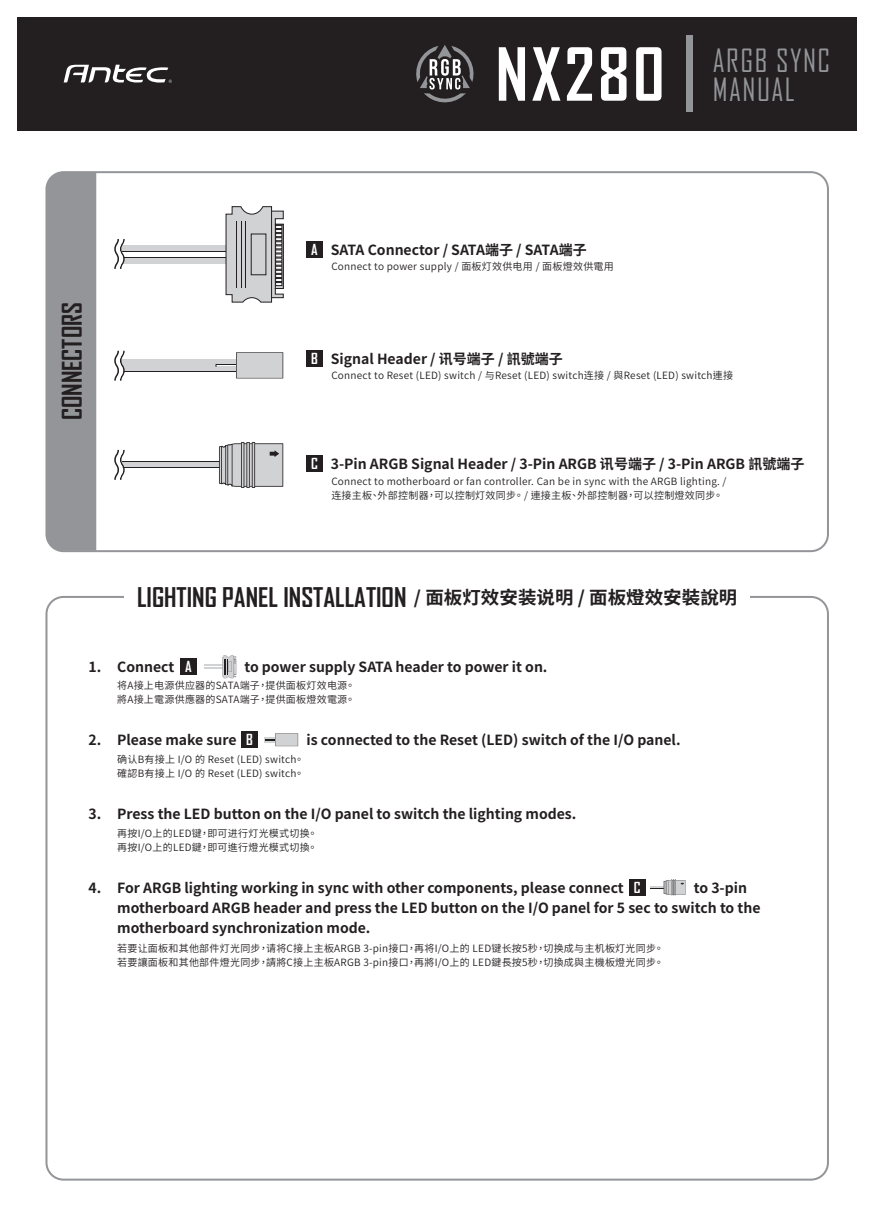
<style>
.page{position:relative;width:874px;height:1225px;background:#fff}
.page>*{position:absolute;margin:0;border:0;box-sizing:border-box;transform-origin:0 0}
.t1{font:700 70px "Agency FB";letter-spacing:.05em;color:#fff}
.t2{font:30.8px/29.2px "Agency FB";letter-spacing:.05em;color:#939598}
.t3{font:700 26px "Agency FB";color:#231f20}
.t4{font:700 14.6px "Agency FB";color:#fff}
.t5{font:700 14px/20px "Noto Sans CJ Ktc";color:#231f20}
.t6{font:600 10px/14px "Noto Sans CJ Ktc";letter-spacing:.025em;color:#231f20}
.s1{font-family:"Agency FB";font-size:14.6px;color:#fff}
.s2{font-family:"Noto Sans CJ Ktc";font-size:18px}
</style>
<div class="page">
<div style="left:17px;top:17px;width:839px;height:113px;background:#231f20"></div>
<div style="left:45px;top:171px;width:783px;height:381px;border:2px solid #939598;border-radius:17px"></div>
<div style="left:47px;top:172px;width:49px;height:379px;background:#939598"></div>
<div style="left:122px;top:359px;width:130px;height:5px;background:#d1d2d4"></div>
<div style="left:122px;top:366px;width:130px;height:5px;background:#d1d2d4"></div>
<div style="left:122px;top:361px;width:94px;height:9px;background:#d1d2d4"></div>
<svg style="left:236px;top:352px;width:47px;height:26px"></svg>
<div style="left:122px;top:462px;width:124px;height:6px;background:#231f20"></div>
<div style="left:122px;top:462px;width:124px;height:5px;background:#d1d2d4"></div>
<hr style="left:241px;top:442px;width:3px;height:46px;background:#231f20">
<svg style="left:219px;top:443px;width:64px;height:44px;background:#b5b5b7"></svg>
<hr style="left:246px;top:442px;width:3px;height:46px;background:#231f20">
<hr style="left:252px;top:442px;width:3px;height:46px;background:#231f20">
<div style="left:122px;top:245px;width:110px;height:6px;background:#d1d2d4"></div>
<svg style="left:125px;top:257px;width:100px;height:7px"></svg>
<div style="left:122px;top:258px;width:110px;height:5px;background:#d1d2d4"></div>
<svg style="left:225px;top:206px;width:59px;height:97px;background:#bbbbbc"></svg>
<hr style="left:236px;top:221px;width:1px;height:67px;background:#231f20">
<hr style="left:240px;top:221px;width:1px;height:67px;background:#231f20">
<hr style="left:245px;top:221px;width:1px;height:67px;background:#231f20">
<div style="left:251px;top:234px;width:15px;height:41px;border:1px solid #231f20"></div>
<div style="left:306px;top:241px;width:16px;height:16px;background:#231f20"></div>
<div style="left:306px;top:350px;width:16px;height:16px;background:#231f20"></div>
<div style="left:306px;top:456px;width:16px;height:16px;background:#231f20"></div>
<svg style="left:114px;top:239px;width:11px;height:30px"></svg>
<svg style="left:114px;top:351px;width:11px;height:30px"></svg>
<svg style="left:114px;top:450px;width:11px;height:30px"></svg>
<svg style="left:416px;top:45px;width:58px;height:58px"></svg>
<div style="left:686px;top:36px;width:6px;height:76px;background:#939598"></div>
<svg style="left:64px;top:65px;width:108px;height:18px"></svg>
<div style="left:180px;top:658px;width:16px;height:16px;background:#231f20"></div>
<hr style="left:204px;top:664px;width:20px;height:2px;background:#d1d2d4">
<hr style="left:204px;top:667px;width:20px;height:2px;background:#d1d2d4">
<svg style="left:222px;top:655px;width:14px;height:23px"></svg>
<svg style="left:228px;top:661px;width:4px;height:10px"></svg>
<svg style="left:264px;top:733px;width:34px;height:13px"></svg>
<hr style="left:650px;top:886px;width:22px;height:2px;background:#d1d2d4">
<svg style="left:663px;top:879px;width:22px;height:16px"></svg>
<div style="left:241px;top:731px;width:16px;height:17px;background:#231f20"></div>
<div style="left:628px;top:879px;width:17px;height:17px;background:#231f20"></div>
<h1 class="t1" style="left:495px;top:35px;width:170px">NX280</h1>
<h2 class="t2" style="left:712px;top:46px;width:119px">ARGB SYNC<br>MANUAL</h2>
<h3 class="t3" style="left:57px;top:420px;width:120px;rotate:-90deg">CONNECTORS</h3>
<h3 class="t5" style="left:311px;top:240px;width:277px"><span class="s1">A</span> SATA Connector / SATA端子 / SATA端子</h3>
<p class="t6" style="left:331px;top:260px;width:284px">Connect to power supply / 面板灯效供电用 / 面板燈效供電用</p>
<h3 class="t5" style="left:311px;top:349px;width:253px"><span class="s1">B</span> Signal Header / 讯号端子 / 訊號端子</h3>
<p class="t6" style="left:331px;top:369px;width:403px">Connect to Reset (LED) switch / 与Reset (LED) switch连接 / 與Reset (LED) switch連接</p>
<h3 class="t5" style="left:311px;top:454px;width:494px"><span class="s1">C</span> 3-Pin ARGB Signal Header / 3-Pin ARGB 讯号端子 / 3-Pin ARGB 訊號端子</h3>
<p class="t6" style="left:331px;top:474px;width:396px">Connect to motherboard or fan controller. Can be in sync with the ARGB lighting. /连接主板、外部控制器，可以控制灯效同步。 / 連接主板、外部控制器，可以控制燈效同步。</p>
<h3 class="t3" style="left:137px;top:583px;width:601px">LIGHTING PANEL INSTALLATION <span class="s2">/ 面板灯效安装说明 / 面板燈效安裝說明</span></h3>
<h3 class="t5" style="left:88px;top:656px;width:14px">1.</h3>
<h3 class="t5" style="left:117px;top:656px;width:59px">Connect</h3>
<h3 class="t5" style="left:244px;top:656px;width:304px">to power supply SATA header to power it on.</h3>
<h3 class="t4" style="left:185px;top:658px;width:8px">A</h3>
<p class="t6" style="left:117px;top:678px;width:239px">将A接上电源供应器的SATA端子，提供面板灯效电源。將A接上電源供應器的SATA端子，提供面板燈效電源。</p>
<h3 class="t5" style="left:88px;top:730px;width:149px">2. Please make sure</h3>
<h3 class="t5" style="left:306px;top:730px;width:375px">is connected to the Reset (LED) switch of the I/O panel.</h3>
<p class="t6" style="left:117px;top:752px;width:188px">确认B有接上 I/O 的 Reset (LED) switch。確認B有接上 I/O 的 Reset (LED) switch。</p>
<h3 class="t5" style="left:88px;top:804px;width:489px">3. Press the LED button on the I/O panel to switch the lighting modes.</h3>
<p class="t6" style="left:117px;top:826px;width:202px">再按I/O上的LED键，即可进行灯光模式切换。再按I/O上的LED鍵，即可進行燈光模式切換。</p>
<h3 class="t5" style="left:88px;top:878px;width:536px">4. For ARGB lighting working in sync with other components, please connect</h3>
<h3 class="t4" style="left:246px;top:732px;width:8px">B</h3>
<h3 class="t5" style="left:117px;top:878px;width:644px;text-indent:576px">to 3-pin motherboard ARGB header and press the LED button on the I/O panel for 5 sec to switch to the motherboard synchronization mode.</h3>
<p class="t6" style="left:117px;top:942px;width:548px">若要让面板和其他部件灯光同步，请将C接上主板ARGB 3-pin接口，再将I/O上的 LED键长按5秒，切换成与主机板灯光同步。若要讓面板和其他部件燈光同步，請將C接上主板ARGB 3-pin接口，再將I/O上的 LED鍵長按5秒，切換成與主機板燈光同步。</p>
<h3 class="t4" style="left:633px;top:879px;width:8px">C</h3>
</div>
